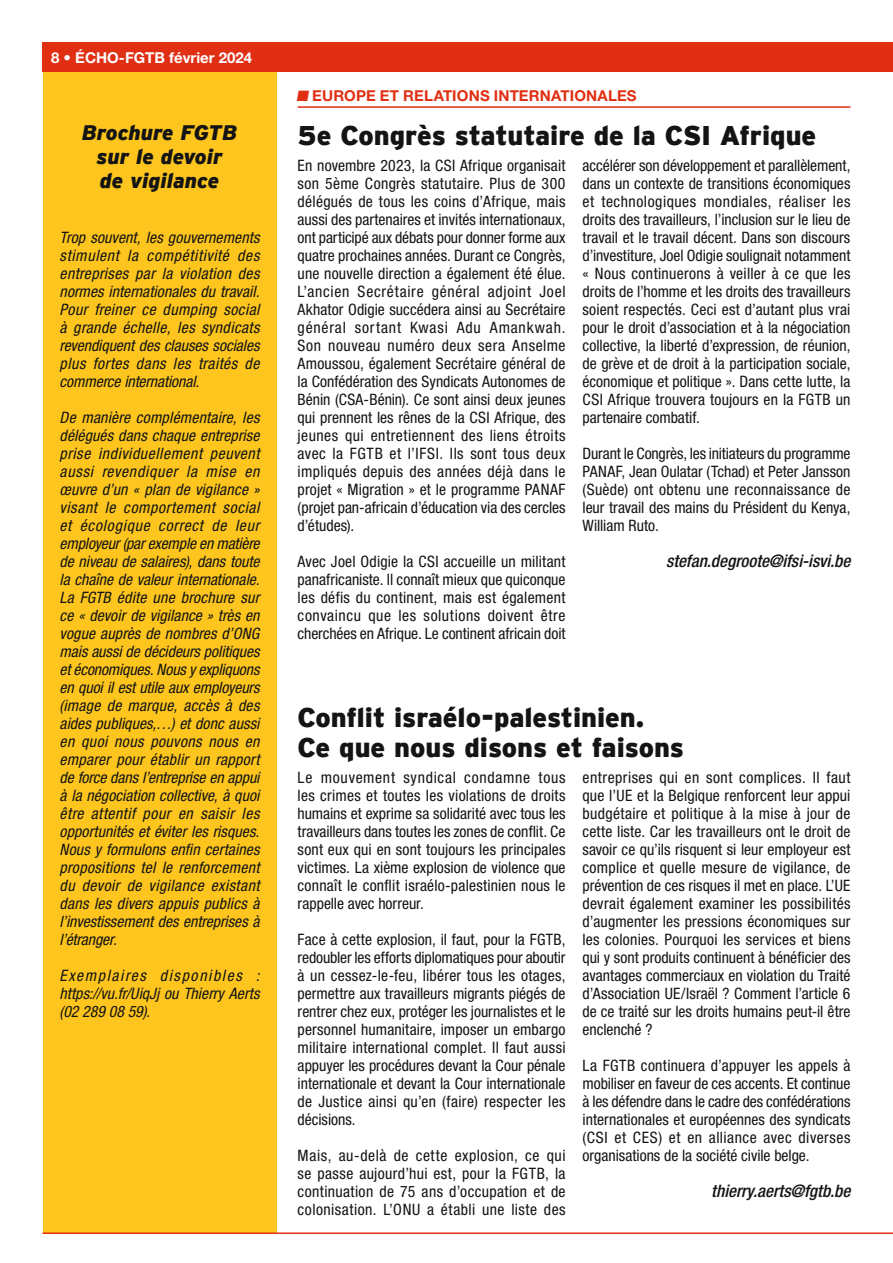
<style>
.page{position:relative;width:893px;height:1263px;background:#fff}
.page>*{position:absolute;margin:0;border:0;box-sizing:border-box;transform-origin:0 0}
.t1{font:900 27px/30px "Interstate";color:#131413}
.t2{font:italic 900 21px/24px "Interstate";color:#131413;text-align:center}
.t3{font:italic 500 condensed 17.25px "Helvetica Neue LT Std";color:#131413}
.t4{font:condensed 15.75px/18px "Helvetica Neue LT Std";color:#131413;text-align:justify}
.t5{font:italic condensed 15.75px/18px "Helvetica Neue LT Std";letter-spacing:.005em;color:#131413;text-align:justify}
.t6{font:700 15px "Helvetica Neue LT Std";letter-spacing:.01em;color:#e02f13}
.t7{font:700 15px "Helvetica Neue LT Std";color:#fff}
</style>
<div class="page">
<div style="left:43px;top:57px;width:233px;height:1176px;background:#fdc51d"></div>
<hr style="left:43px;top:1232px;width:850px;height:2px;background:#e02f13">
<div style="left:43px;top:43px;width:850px;height:29px;background:#e02f13"></div>
<hr style="left:298px;top:106px;width:552px;height:2px;background:#e02f13">
<p class="t7" style="left:51px;top:48px;width:203px">8 • ÉCHO-FGTB février 2024</p>
<h2 class="t2" style="left:82px;top:120px;width:157px">Brochure FGTB sur le devoir<br>de vigilance</h2>
<p class="t5" style="left:60px;top:228px;width:201px">Trop souvent, les gouvernements stimulent la compétitivité des entreprises par la violation des normes internationales du travail.<br>Pour freiner ce dumping social à grande échelle, les syndicats revendiquent des clauses sociales plus fortes dans les traités de commerce international.</p>
<p class="t5" style="left:60px;top:408px;width:201px">De manière complémentaire, les délégués dans chaque entreprise prise individuellement peuvent aussi revendiquer la mise en œuvre d’un « plan de vigilance » visant le comportement social et écologique correct de leur employeur (par exemple en matière de niveau de salaires), dans toute la chaîne de valeur internationale.<br>La FGTB édite une brochure sur ce « devoir de vigilance » très en vogue auprès de nombres d’ONG mais aussi de décideurs politiques et économiques. Nous y expliquons en quoi il est utile aux employeurs (image de marque, accès à des aides publiques,…) et donc aussi en quoi nous pouvons nous en emparer pour établir un rapport de force dans l’entreprise en appui à la négociation collective, à quoi être attentif pour en saisir les opportunités et éviter les risques.<br>Nous y formulons enfin certaines propositions tel le renforcement du devoir de vigilance existant dans les divers appuis publics à l’investissement des entreprises à l’étranger.</p>
<p class="t5" style="left:60px;top:967px;width:201px">Exemplaires disponibles : https://vu.fr/UiqJj ou Thierry Aerts (02 289 08 59).</p>
<p class="t6" style="left:297px;top:86px;width:342px">■ EUROPE ET RELATIONS INTERNATIONALES</p>
<h1 class="t1" style="left:298px;top:120px;width:520px">5e Congrès statutaire de la CSI Afrique</h1>
<p class="t4" style="left:298px;top:156px;width:269px">En novembre 2023, la CSI Afrique organisait son 5ème Congrès statutaire. Plus de 300 délégués de tous les coins d’Afrique, mais aussi des partenaires et invités internationaux, ont participé aux débats pour donner forme aux quatre prochaines années. Durant ce Congrès, une nouvelle direction a également été élue.<br>L’ancien Secrétaire général adjoint Joel Akhator Odigie succédera ainsi au Secrétaire général sortant Kwasi Adu Amankwah.<br>Son nouveau numéro deux sera Anselme Amoussou, également Secrétaire général de la Confédération des Syndicats Autonomes de Bénin (CSA-Bénin). Ce sont ainsi deux jeunes qui prennent les rênes de la CSI Afrique, des jeunes qui entretiennent des liens étroits avec la FGTB et l’IFSI. Ils sont tous deux impliqués depuis des années déjà dans le projet « Migration » et le programme PANAF (projet pan-africain d’éducation via des cercles d’études).</p>
<p class="t4" style="left:298px;top:552px;width:269px">Avec Joel Odigie la CSI accueille un militant panafricaniste. Il connaît mieux que quiconque les défis du continent, mais est également convaincu que les solutions doivent être cherchées en Afrique. Le continent africain doit</p>
<p class="t4" style="left:583px;top:156px;width:269px">accélérer son développement et parallèlement, dans un contexte de transitions économiques et technologiques mondiales, réaliser les droits des travailleurs, l’inclusion sur le lieu de travail et le travail décent. Dans son discours d’investiture, Joel Odigie soulignait notamment « Nous continuerons à veiller à ce que les droits de l’homme et les droits des travailleurs soient respectés. Ceci est d’autant plus vrai pour le droit d’association et à la négociation collective, la liberté d’expression, de réunion, de grève et de droit à la participation sociale, économique et politique ». Dans cette lutte, la CSI Afrique trouvera toujours en la FGTB un partenaire combatif.</p>
<p class="t4" style="left:583px;top:444px;width:269px">Durant le Congrès, les initiateurs du programme PANAF, Jean Oulatar (Tchad) et Peter Jansson (Suède) ont obtenu une reconnaissance de leur travail des mains du Président du Kenya, William Ruto.</p>
<p class="t3" style="left:666px;top:550px;width:186px">stefan.degroote@ifsi-isvi.be</p>
<h1 class="t1" style="left:298px;top:702px;width:388px">Conflit israélo-palestinien.<br>Ce que nous disons et faisons</h1>
<p class="t4" style="left:298px;top:768px;width:269px">Le mouvement syndical condamne tous les crimes et toutes les violations de droits humains et exprime sa solidarité avec tous les travailleurs dans toutes les zones de conflit. Ce sont eux qui en sont toujours les principales victimes. La xième explosion de violence que connaît le conflit israélo-palestinien nous le rappelle avec horreur.</p>
<p class="t4" style="left:298px;top:930px;width:269px">Face à cette explosion, il faut, pour la FGTB, redoubler les efforts diplomatiques pour aboutir à un cessez-le-feu, libérer tous les otages, permettre aux travailleurs migrants piégés de rentrer chez eux, protéger les journalistes et le personnel humanitaire, imposer un embargo militaire international complet. Il faut aussi appuyer les procédures devant la Cour pénale internationale et devant la Cour internationale de Justice ainsi qu’en (faire) respecter les décisions.</p>
<p class="t4" style="left:298px;top:1146px;width:269px">Mais, au-delà de cette explosion, ce qui se passe aujourd’hui est, pour la FGTB, la continuation de 75 ans d’occupation et de colonisation. L’ONU a établi une liste des</p>
<p class="t4" style="left:583px;top:768px;width:269px">entreprises qui en sont complices. Il faut que l’UE et la Belgique renforcent leur appui budgétaire et politique à la mise à jour de cette liste. Car les travailleurs ont le droit de savoir ce qu’ils risquent si leur employeur est complice et quelle mesure de vigilance, de prévention de ces risques il met en place. L’UE devrait également examiner les possibilités d’augmenter les pressions économiques sur les colonies. Pourquoi les services et biens qui y sont produits continuent à bénéficier des avantages commerciaux en violation du Traité d’Association UE/Israël ? Comment l’article 6 de ce traité sur les droits humains peut-il être enclenché ?</p>
<p class="t4" style="left:583px;top:1056px;width:269px">La FGTB continuera d’appuyer les appels à mobiliser en faveur de ces accents. Et continue à les défendre dans le cadre des confédérations internationales et européennes des syndicats (CSI et CES) et en alliance avec diverses organisations de la société civile belge.</p>
<p class="t3" style="left:711px;top:1180px;width:141px">thierry.aerts@fgtb.be</p>
</div>
